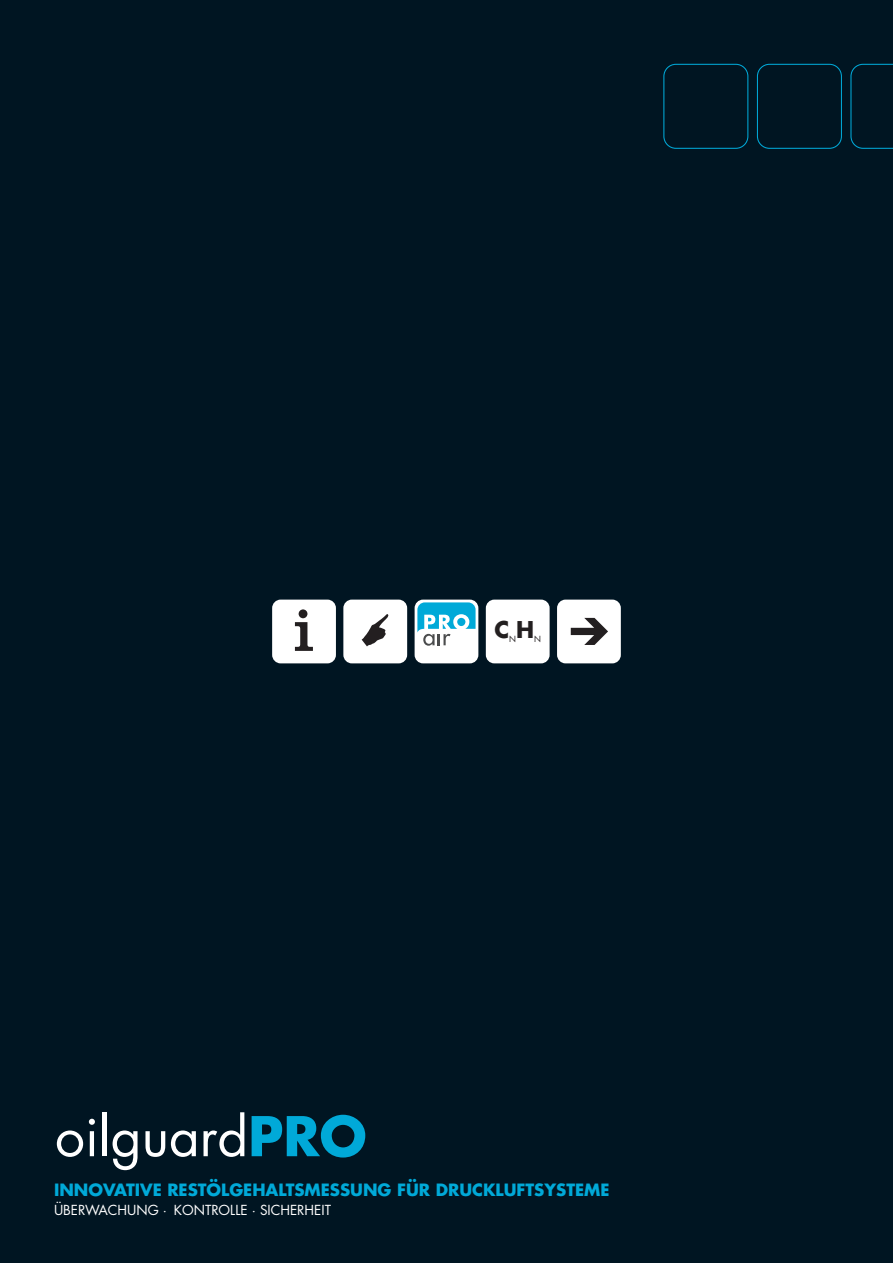
<style>
.page{position:relative;width:893px;height:1263px;background:#001522}
.page>*{position:absolute;margin:0;border:0;box-sizing:border-box;transform-origin:0 0}
.t1{font:53.25px "Futura";color:#fff}
.t2{font:700 22.5px "Futura";color:#231f20}
.t3{font:700 16.5px "Futura";color:#00a9d8}
.t4{font:13.5px "Futura";color:#fff}
.t5{font:8.25px "Futura";color:#231f20}
.s1{font-weight:700;color:#00a9d8}
</style>
<div class="page">
<div style="left:415px;top:600px;width:63px;height:63px;background:#fff;border-radius:9px"></div>
<svg style="left:417px;top:602px;width:59px;height:44px"></svg>
<div style="left:457px;top:618px;width:8px;height:8px;background:#00a9d8;border-radius:50%"></div>
<div style="left:486px;top:600px;width:64px;height:63px;background:#fff;border-radius:9px"></div>
<div style="left:343px;top:600px;width:64px;height:63px;background:#fff;border-radius:9px"></div>
<svg style="left:362px;top:614px;width:27px;height:32px"></svg>
<div style="left:557px;top:600px;width:64px;height:63px;background:#fff;border-radius:9px"></div>
<svg style="left:571px;top:618px;width:37px;height:27px"></svg>
<div style="left:272px;top:600px;width:64px;height:63px;background:#fff;border-radius:9px"></div>
<svg style="left:295px;top:609px;width:18px;height:42px"></svg>
<svg style="left:850px;top:64px;width:43px;height:85px"></svg>
<svg style="left:757px;top:64px;width:85px;height:85px"></svg>
<svg style="left:663px;top:64px;width:85px;height:85px"></svg>
<h2 class="t2" style="left:494px;top:620px;width:41px">C H</h2>
<p class="t5" style="left:509px;top:635px;width:8px">N</p>
<p class="t5" style="left:534px;top:635px;width:8px">N</p>
<h1 class="t1" style="left:55px;top:1112px;width:313px">oilguard<span class="s1">PRO</span></h1>
<p class="t3" style="left:54px;top:1182px;width:557px">INNOVATIVE RESTÖLGEHALTSMESSUNG FÜR DRUCKLUFTSYSTEME</p>
<p class="t4" style="left:54px;top:1204px;width:278px">ÜBERWACHUNG · KONTROLLE · SICHERHEIT</p>
</div>
